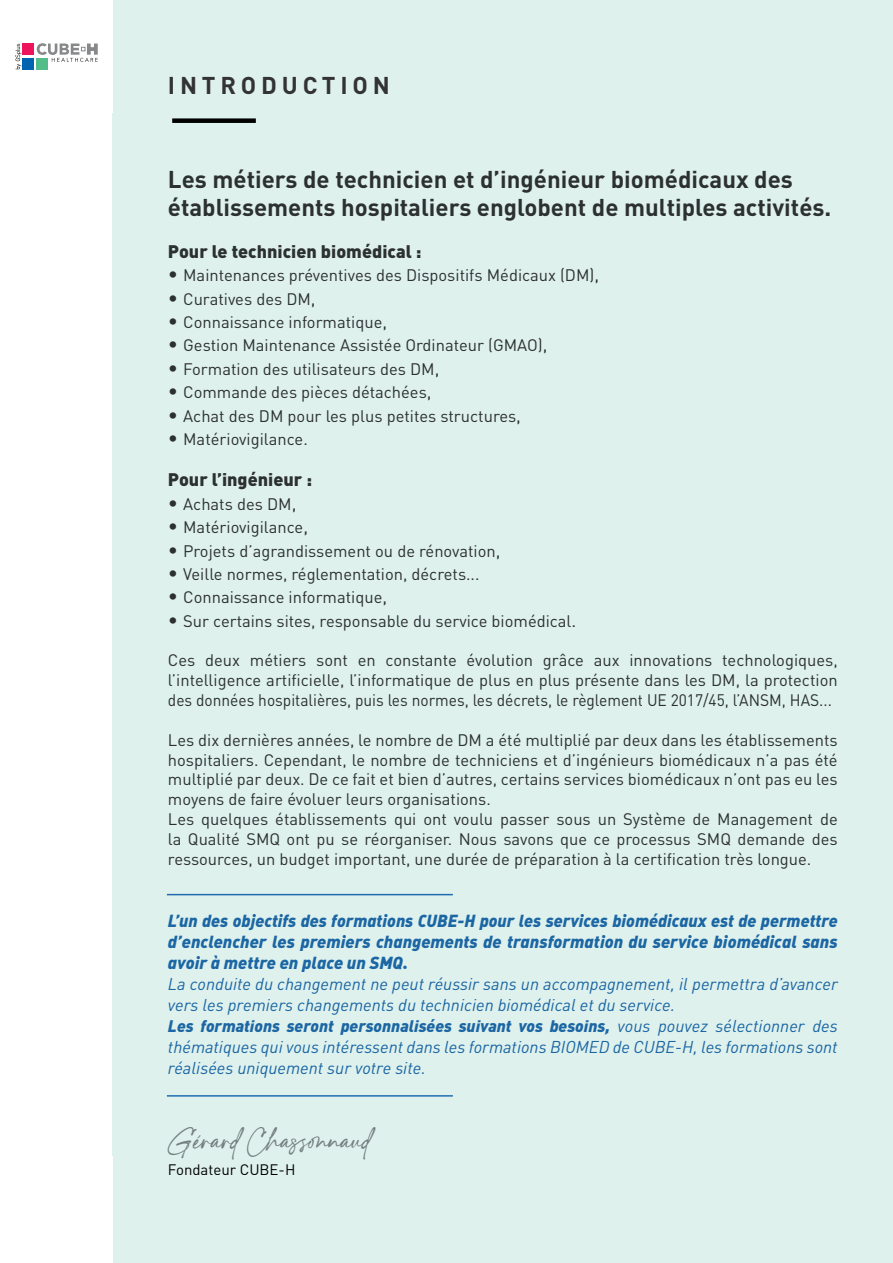
<style>
.page{position:relative;width:893px;height:1263px;background:#fff}
.page>*{position:absolute;margin:0;border:0;box-sizing:border-box;transform-origin:0 0}
.t1{font:37.5px "Charlotte Southern";color:#86888a}
.t2{font:700 24px/28.5px "DIN";color:#333334}
.t3{font:900 18px "DIN";color:#333334}
.t4{font:17.25px/21px "DIN Black Italic Alt";color:#206cb0;text-align:justify}
.t5{font:italic 16.95px/21px "DIN";color:#206cb0}
.t6{font:16.5px/19.8px "DIN";color:#333334;text-align:justify}
.t7{font:italic 900 16.5px "DIN";color:#206cb0}
.t8{font:15px "DIN";color:#000}
.s1{font-size:19.5px}
.s2{font-size:18px}
.s3{font-weight:400;font-size:16.95px}
</style>
<div class="page">
<div style="left:113px;top:0;width:780px;height:1263px;background:#def1ed"></div>
<div style="left:22px;top:44px;width:12px;height:11px;background:#ed145b"></div>
<div style="left:22px;top:58px;width:12px;height:11px;background:#0064b1"></div>
<div style="left:37px;top:58px;width:11px;height:11px;background:#52bd88"></div>
<svg style="left:37px;top:43px;width:61px;height:19px"></svg>
<svg style="left:16px;top:44px;width:5px;height:25px"></svg>
<div style="left:172px;top:118px;width:84px;height:5px;background:#000"></div>
<hr style="left:167px;top:1095px;width:286px;height:1px;background:#206cb0">
<hr style="left:167px;top:894px;width:286px;height:1px;background:#206cb0">
<h2 class="t2" style="left:168px;top:70px;width:223px">I ntroduc tion</h2>
<h2 class="t2" style="left:168px;top:164px;width:665px">Les métiers de technicien et d’ingénieur biomédicaux des établissements hospitaliers englobent de multiples activités.</h2>
<p class="t3" style="left:168px;top:239px;width:255px">Pour le technicien biomédical :</p>
<p class="t6" style="left:168px;top:265px;width:433px"><span class="s1">•</span> Maintenances préventives des Dispositifs Médicaux (DM)<span class="s2">,</span></p>
<p class="t6" style="left:168px;top:288px;width:149px"><span class="s1">•</span> Curatives des DM<span class="s2">,</span></p>
<p class="t6" style="left:168px;top:312px;width:221px"><span class="s1">•</span> Connaissance informatique<span class="s2">,</span></p>
<p class="t6" style="left:168px;top:335px;width:381px"><span class="s1">•</span> Gestion Maintenance Assistée Ordinateur (GMAO)<span class="s2">,</span></p>
<p class="t6" style="left:168px;top:359px;width:273px"><span class="s1">•</span> Formation des utilisateurs des DM<span class="s2">,</span></p>
<p class="t6" style="left:168px;top:382px;width:265px"><span class="s1">•</span> Commande des pièces détachées<span class="s2">,</span></p>
<p class="t6" style="left:168px;top:405px;width:355px"><span class="s1">•</span> Achat des DM pour les plus petites structures<span class="s2">,</span></p>
<p class="t6" style="left:168px;top:429px;width:141px"><span class="s1">•</span> Matériovigilance.</p>
<p class="t3" style="left:168px;top:468px;width:146px">Pour l’ingénieur :</p>
<p class="t6" style="left:168px;top:494px;width:130px"><span class="s1">•</span> Achats des DM<span class="s2">,</span></p>
<p class="t6" style="left:168px;top:517px;width:142px"><span class="s1">•</span> Matériovigilance<span class="s2">,</span></p>
<p class="t6" style="left:168px;top:540px;width:334px"><span class="s1">•</span> Projets d’agrandissement ou de rénovation<span class="s2">,</span></p>
<p class="t6" style="left:168px;top:564px;width:313px"><span class="s1">•</span> Veille normes, réglementation, décrets...</p>
<p class="t6" style="left:168px;top:587px;width:221px"><span class="s1">•</span> Connaissance informatique<span class="s2">,</span></p>
<p class="t6" style="left:168px;top:611px;width:410px"><span class="s1">•</span> Sur certains sites, responsable du service biomédical<span class="s2">.</span></p>
<p class="t6" style="left:168px;top:650px;width:671px">Ces deux métiers sont en constante évolution grâce aux innovations technologiques, l’intelligence artificielle, l’informatique de plus en plus présente dans les DM, la protection des données hospitalières, puis les normes, les décrets, le règlement UE 2017/45, l’ANSM, HAS...</p>
<p class="t6" style="left:168px;top:729px;width:671px;text-align:left">Les dix dernières années, le nombre de DM a été multiplié par deux dans les établissements hospitaliers. Cependant, le nombre de techniciens et d’ingénieurs biomédicaux n’a pas été multiplié par deux. De ce fait et bien d’autres, certains services biomédicaux n’ont pas eu les moyens de faire évoluer leurs organisations.<br>Les quelques établissements qui ont voulu passer sous un Système de Management de la Qualité SMQ ont pu se réorganiser. Nous savons que ce processus SMQ demande des ressources, un budget important, une durée de préparation à la certification très longue.</p>
<p class="t4" style="left:168px;top:909px;width:671px">L’un des objectifs des formations CUBE-H pour les services biomédicaux est de permettre d’enclencher les premiers changements de transformation du service biomédical sans avoir à mettre en place un SMQ.</p>
<p class="t5" style="left:168px;top:973px;width:671px">La conduite du changement ne peut réussir sans un accompagnement, il permettra d’avancer vers les premiers changements du technicien biomédical et du service.</p>
<p class="t7" style="left:168px;top:1015px;width:671px">Les formations seront personnalisées suivant vos besoins, <span class="s3">vous pouvez sélectionner des</span></p>
<p class="t5" style="left:168px;top:1036px;width:671px">thématiques qui vous intéressent dans les formations BIOMED de CUBE-H, les formations sont réalisées uniquement sur votre site.</p>
<h1 class="t1" style="left:168px;top:1121px;width:204px">Gérard Chassonnaud</h1>
<p class="t8" style="left:168px;top:1160px;width:129px">Fondateur CUBE-H</p>
</div>
